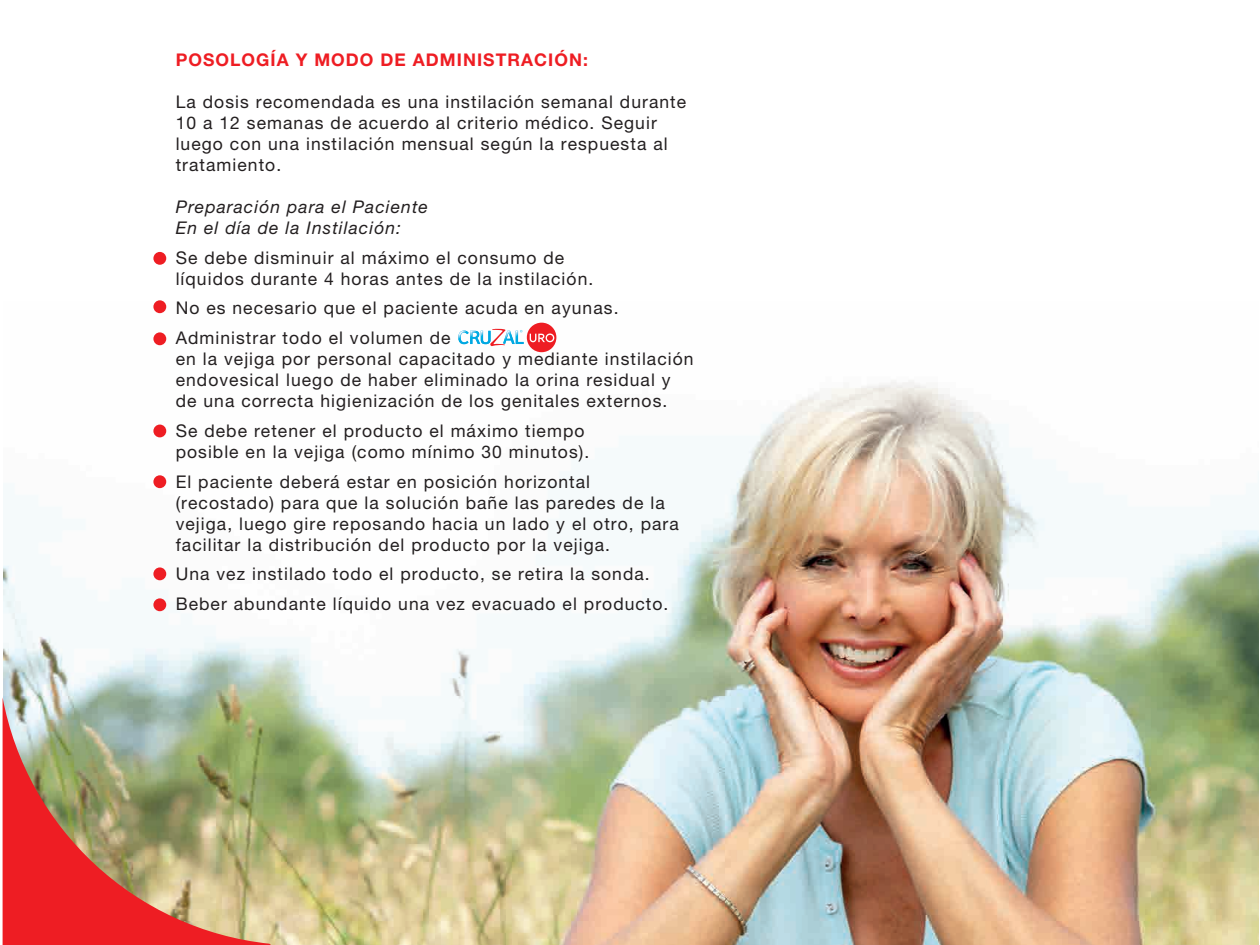
<style>
.page{position:relative;width:1260px;height:945px;background:#fff}
.page>*{position:absolute;margin:0;border:0;box-sizing:border-box;transform-origin:0 0}
.t1{font:17.5px/21px "Helvetica Neue LT Pro";letter-spacing:.06em;color:#231f20}
.t2{font:italic 17.5px/21px "Helvetica Neue LT Pro";letter-spacing:.06em;color:#231f20}
.t3{font:700 17.5px "Helvetica Neue LT Pro";letter-spacing:.06em;color:#ee1d23}
</style>
<div class="page">
<img style="left:3px;top:303px;width:1256px;height:642px">
<img style="left:3px;top:697px;width:298px;height:248px">
<div style="left:153px;top:252px;width:13px;height:13px;background:#ee1d23;border-radius:50%"></div>
<div style="left:153px;top:300px;width:13px;height:13px;background:#ee1d23;border-radius:50%"></div>
<div style="left:153px;top:332px;width:13px;height:13px;background:#ee1d23;border-radius:50%"></div>
<div style="left:153px;top:425px;width:13px;height:12px;background:#ee1d23;border-radius:50%"></div>
<div style="left:153px;top:475px;width:13px;height:13px;background:#ee1d23;border-radius:50%"></div>
<div style="left:153px;top:567px;width:13px;height:13px;background:#ee1d23;border-radius:50%"></div>
<div style="left:153px;top:598px;width:13px;height:13px;background:#ee1d23;border-radius:50%"></div>
<svg style="left:458px;top:329px;width:66px;height:17px"></svg>
<div style="left:527px;top:323px;width:29px;height:29px;background:#ee1d23;border-radius:50%"></div>
<svg style="left:530px;top:334px;width:24px;height:8px"></svg>
<p class="t3" style="left:176px;top:49px;width:414px">POSOLOGÍA Y MODO DE ADMINISTRACIÓN:</p>
<p class="t1" style="left:176px;top:91px;width:512px">La dosis recomendada es una instilación semanal durante 10 a 12 semanas de acuerdo al criterio médico. Seguir luego con una instilación mensual según la respuesta al tratamiento.</p>
<p class="t2" style="left:176px;top:196px;width:254px">Preparación para el Paciente<br>En el día de la Instilación:</p>
<p class="t1" style="left:176px;top:247px;width:419px">Se debe disminuir al máximo el consumo de líquidos durante 4 horas antes de la instilación.</p>
<p class="t1" style="left:176px;top:293px;width:444px;line-height:29.8px">No es necesario que el paciente acuda en ayunas.<br>Administrar todo el volumen de</p>
<p class="t1" style="left:176px;top:348px;width:519px">en la vejiga por personal capacitado y mediante instilación endovesical luego de haber eliminado la orina residual y de una correcta higienización de los genitales externos.</p>
<p class="t1" style="left:176px;top:420px;width:415px">Se debe retener el producto el máximo tiempo posible en la vejiga (como mínimo 30 minutos).</p>
<p class="t1" style="left:176px;top:471px;width:505px">El paciente deberá estar en posición horizontal (recostado) para que la solución bañe las paredes de la vejiga, luego gire reposando hacia un lado y el otro, para facilitar la distribución del producto por la vejiga.</p>
<p class="t1" style="left:176px;top:559px;width:494px;line-height:29.8px">Una vez instilado todo el producto, se retira la sonda.<br>Beber abundante líquido una vez evacuado el producto.</p>
</div>
